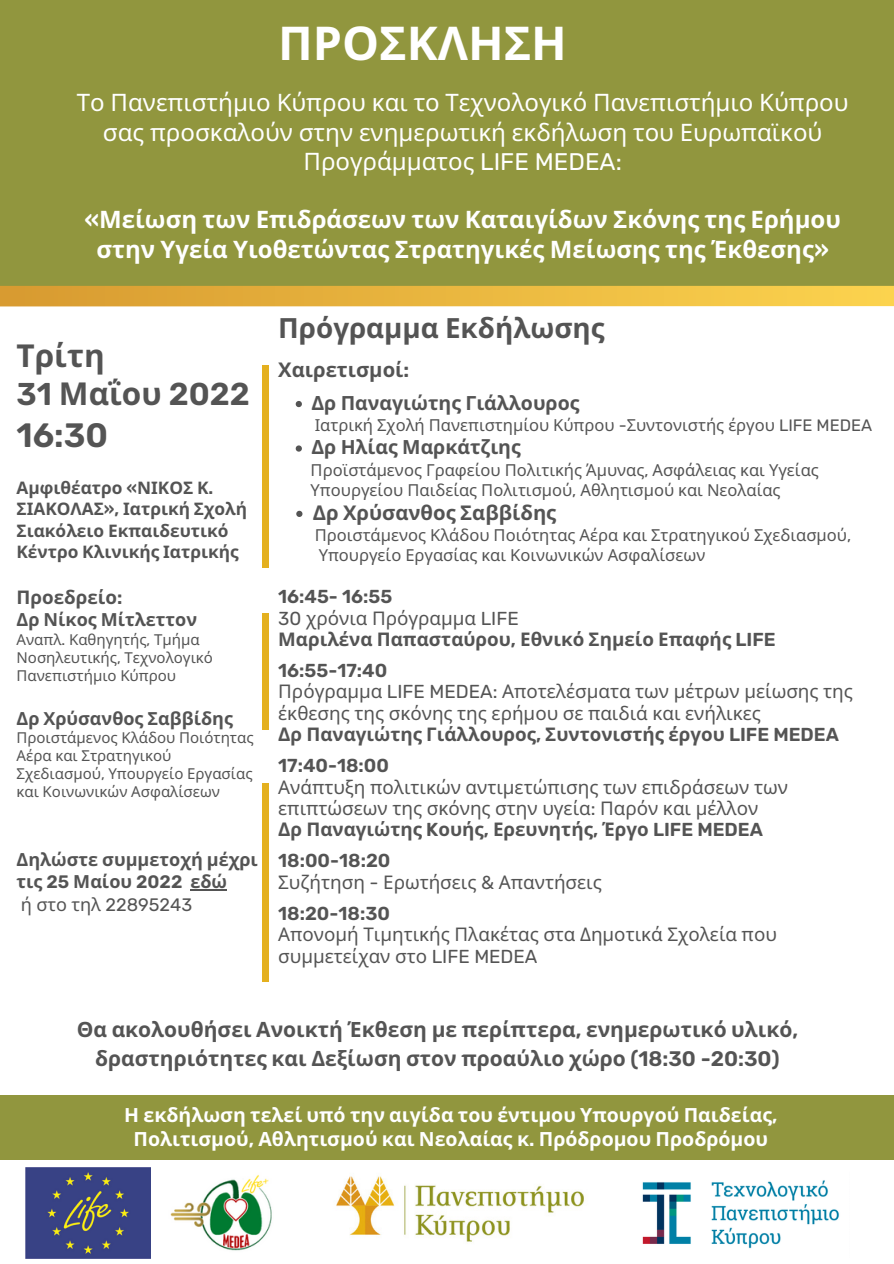
<style>
.page{position:relative;width:894px;height:1264px;background:#fff}
.page>*{position:absolute;margin:0;border:0;box-sizing:border-box;transform-origin:0 0}
.t1{font:700 46.5px "Noto Sans";color:#fff}
.t2{font:600 33.75px "Rubik";color:#545454}
.t3{font:600 31.5px "Rubik";color:#545454}
.t4{font:700 31.5px "Noto Sans";color:#545454}
.t5{font:700 27.75px "Noto Sans";color:#545454}
.t6{font:24px/29.2px "Noto Sans";color:#fff;text-align:center}
.t7{font:700 24px/29.2px "Noto Sans";color:#fff;text-align:center}
.t8{font:700 21px/29.2px "Noto Sans";color:#545454;text-align:center}
.t9{font:700 20.25px "Noto Sans";color:#545454}
.t10{font:700 19.5px/23.7px "Noto Sans";color:#fff;text-align:center}
.t11{font:700 19.5px "Noto Sans";color:#545454}
.t12{font:18.75px/21.5px "Noto Sans";color:#545454}
.t13{font:700 18.75px "Noto Sans";color:#545454}
.t14{font:600 18.75px "Rubik";color:#545454}
.t15{font:700 18px/22.5px "Noto Sans";color:#545454}
.t16{font:18px "Rubik";color:#545454}
.t17{font:700 17.25px/21.5px "Noto Sans";color:#545454}
.t18{font:16.5px "Noto Sans";color:#545454}
.t19{font:15px/18px "Noto Sans";color:#545454}
.s1{font-family:"Rubik"}
.s2{font-family:"Rubik";font-weight:600}
.s3{font-family:"Noto Sans";font-weight:700}
.s4{font-family:"Noto Sans"}
</style>
<div class="page">
<div style="left:0;top:0;width:893px;height:285px;background:#91963e"></div>
<img style="left:150px;top:1167px;width:122px;height:92px">
<img style="left:25px;top:1167px;width:125px;height:90px">
<img style="left:336px;top:1176px;width:248px;height:66px">
<img style="left:642px;top:1180px;width:198px;height:69px">
<div style="left:262px;top:783px;width:7px;height:198px;background:#e4b01f"></div>
<div style="left:262px;top:613px;width:7px;height:116px;background:#e4b01f"></div>
<div style="left:262px;top:365px;width:7px;height:202px;background:#e4b01f"></div>
<svg style="left:0;top:286px;width:893px;height:20px"></svg>
<hr style="left:190px;top:889px;width:37px;height:1px;background:#545454">
<svg style="left:295px;top:401px;width:7px;height:6px"></svg>
<svg style="left:295px;top:445px;width:7px;height:6px"></svg>
<svg style="left:296px;top:511px;width:6px;height:6px"></svg>
<div style="left:0;top:1095px;width:893px;height:64px;background:#91963e"></div>
<p class="t1" style="left:278px;top:11px;width:290px">ΠΡΟΣΚΛΗΣΗ</p>
<p class="t6" style="left:77px;top:87px;width:773px">Το Πανεπιστήμιο Κύπρου και το Τεχνολογικό Πανεπιστήμιο Κύπρου σας προσκαλούν στην ενημερωτική εκδήλωση του Ευρωπαϊκού<br>Προγράμματος <span class="s1">LIFE MEDEA:</span></p>
<p class="t7" style="left:84px;top:204px;width:757px"><span class="s2">«</span>Μείωση των Επιδράσεων των Καταιγίδων Σκόνης της Ερήμου στην Υγεία Υιοθετώντας Στρατηγικές Μείωσης της Έκθεσης<span class="s2">»</span></p>
<p class="t4" style="left:16px;top:333px;width:90px">Τρίτη</p>
<p class="t3" style="left:16px;top:375px;width:235px">31 <span class="s3">Μαΐου</span> 2022</p>
<p class="t2" style="left:16px;top:415px;width:93px">16:30</p>
<p class="t17" style="left:16px;top:476px;width:232px">Αμφιθέατρο <span class="s2">«</span>ΝΙΚΟΣ Κ<span class="s2">.<br></span>ΣΙΑΚΟΛΑΣ<span class="s2">»,</span> Ιατρική Σχολή</p>
<p class="t17" style="left:16px;top:519px;width:224px">Σιακόλειο Εκπαιδευτικό<br>Κέντρο Κλινικής Ιατρικής</p>
<p class="t13" style="left:16px;top:584px;width:107px">Προεδρείο<span class="s2">:</span></p>
<p class="t15" style="left:16px;top:607px;width:182px">Δρ Νίκος Μίτλεττον</p>
<p class="t19" style="left:16px;top:630px;width:198px">Αναπλ<span class="s1">.</span> Καθηγητής<span class="s1">,</span> Τμήμα<br>Νοσηλευτικής<span class="s1">,</span> Τεχνολογικό<br>Πανεπιστήμιο Κύπρου</p>
<p class="t15" style="left:16px;top:706px;width:218px">Δρ Χρύσανθος Σαββίδης</p>
<p class="t19" style="left:16px;top:728px;width:238px">Προιστάμενος Κλάδου Ποιότητας<br>Αέρα και Στρατηγικού<br>Σχεδιασμού<span class="s1">,</span> Υπουργείο Εργασίας και Κοινωνικών Ασφαλίσεων</p>
<p class="t15" style="left:16px;top:847px;width:243px">Δηλώστε συμμετοχή μέχρι τις <span class="s2">25</span> Μαίου <span class="s2">2022</span> εδώ</p>
<p class="t16" style="left:21px;top:893px;width:173px"><span class="s4">ή στο τηλ</span> 22895243</p>
<p class="t5" style="left:278px;top:309px;width:328px">Πρόγραμμα Εκδήλωσης</p>
<p class="t9" style="left:278px;top:355px;width:132px">Χαιρετισμοί<span class="s2">:</span></p>
<p class="t18" style="left:314px;top:414px;width:559px">Ιατρική Σχολή Πανεπιστημίου Κύπρου <span class="s1">-</span>Συντονιστής έργου <span class="s1">LIFE MEDEA</span></p>
<p class="t18" style="left:310px;top:458px;width:509px">Προϊστάμενος Γραφείου Πολιτικής Άμυνας<span class="s1">,</span> Ασφάλειας και Υγείας</p>
<p class="t18" style="left:310px;top:478px;width:471px">Υπουργείου Παιδείας Πολιτισμού<span class="s1">,</span> Αθλητισμού και Νεολαίας</p>
<p class="t18" style="left:314px;top:523px;width:538px">Προιστάμενος Κλάδου Ποιότητας Αέρα και Στρατηγικού Σχεδιασμού<span class="s1">,</span></p>
<p class="t18" style="left:318px;top:544px;width:388px">Υπουργείο Εργασίας και Κοινωνικών Ασφαλίσεων</p>
<p class="t14" style="left:278px;top:585px;width:115px">16:45- 16:55</p>
<p class="t12" style="left:278px;top:606px;width:242px"><span class="s1">30</span> χρόνια Πρόγραμμα <span class="s1">LIFE</span></p>
<p class="t13" style="left:278px;top:626px;width:499px">Μαριλένα Παπασταύρου<span class="s2">,</span> Εθνικό Σημείο Επαφής <span class="s2">LIFE</span></p>
<p class="t14" style="left:278px;top:659px;width:110px">16:55-17:40</p>
<p class="t12" style="left:278px;top:680px;width:576px">Πρόγραμμα <span class="s1">LIFE MEDEA:</span> Αποτελέσματα των μέτρων μείωσης της έκθεσης της σκόνης της ερήμου σε παιδιά και ενήλικες</p>
<p class="t13" style="left:278px;top:721px;width:562px">Δρ Παναγιώτης Γιάλλουρος<span class="s2">,</span> Συντονιστής έργου <span class="s2">LIFE MEDEA</span></p>
<p class="t14" style="left:278px;top:754px;width:112px">17:40-18:00</p>
<p class="t12" style="left:278px;top:775px;width:511px">Ανάπτυξη πολιτικών αντιμετώπισης των επιδράσεων των επιπτώσεων της σκόνης στην υγεία<span class="s1">:</span> Παρόν και μέλλον</p>
<p class="t13" style="left:278px;top:816px;width:486px">Δρ Παναγιώτης <span class="s2">K</span>ουής<span class="s2">,</span> Ερευνητής<span class="s2">,</span> Έργο <span class="s2">LIFE MEDEA</span></p>
<p class="t14" style="left:278px;top:849px;width:114px">18:00-18:20</p>
<p class="t12" style="left:278px;top:870px;width:325px">Συζήτηση <span class="s1">-</span> Ερωτήσεις <span class="s1">&amp;</span> Απαντήσεις</p>
<p class="t14" style="left:278px;top:902px;width:113px">18:20-18:30</p>
<p class="t12" style="left:278px;top:923px;width:500px">Απονομή Τιμητικής Πλακέτας στα Δημοτικά Σχολεία που συμμετείχαν στο <span class="s1">LIFE MEDEA</span></p>
<p class="t11" style="left:311px;top:389px;width:269px">Δρ Παναγιώτης Γιάλλουρος</p>
<p class="t11" style="left:311px;top:433px;width:211px">Δρ Ηλίας Μαρκάτζιης</p>
<p class="t9" style="left:312px;top:498px;width:245px">Δρ Χρύσανθος Σαββίδης</p>
<p class="t8" style="left:77px;top:1014px;width:722px">Θα ακολουθήσει Ανοικτή Έκθεση με περίπτερα<span class="s2">,</span> ενημερωτικό υλικό<span class="s2">, </span>δραστηριότητες και Δεξίωση στον προαύλιο χώρο <span class="s2">(18:30 -20:30)</span></p>
<p class="t10" style="left:124px;top:1102px;width:654px">Η εκδήλωση τελεί υπό την αιγίδα του έντιμου Υπουργού Παιδείας<span class="s2">,<br></span>Πολιτισμού<span class="s2">,</span> Αθλητισμού και Νεολαίας κ<span class="s2">.</span> Πρόδρομου Προδρόμου</p>
</div>
